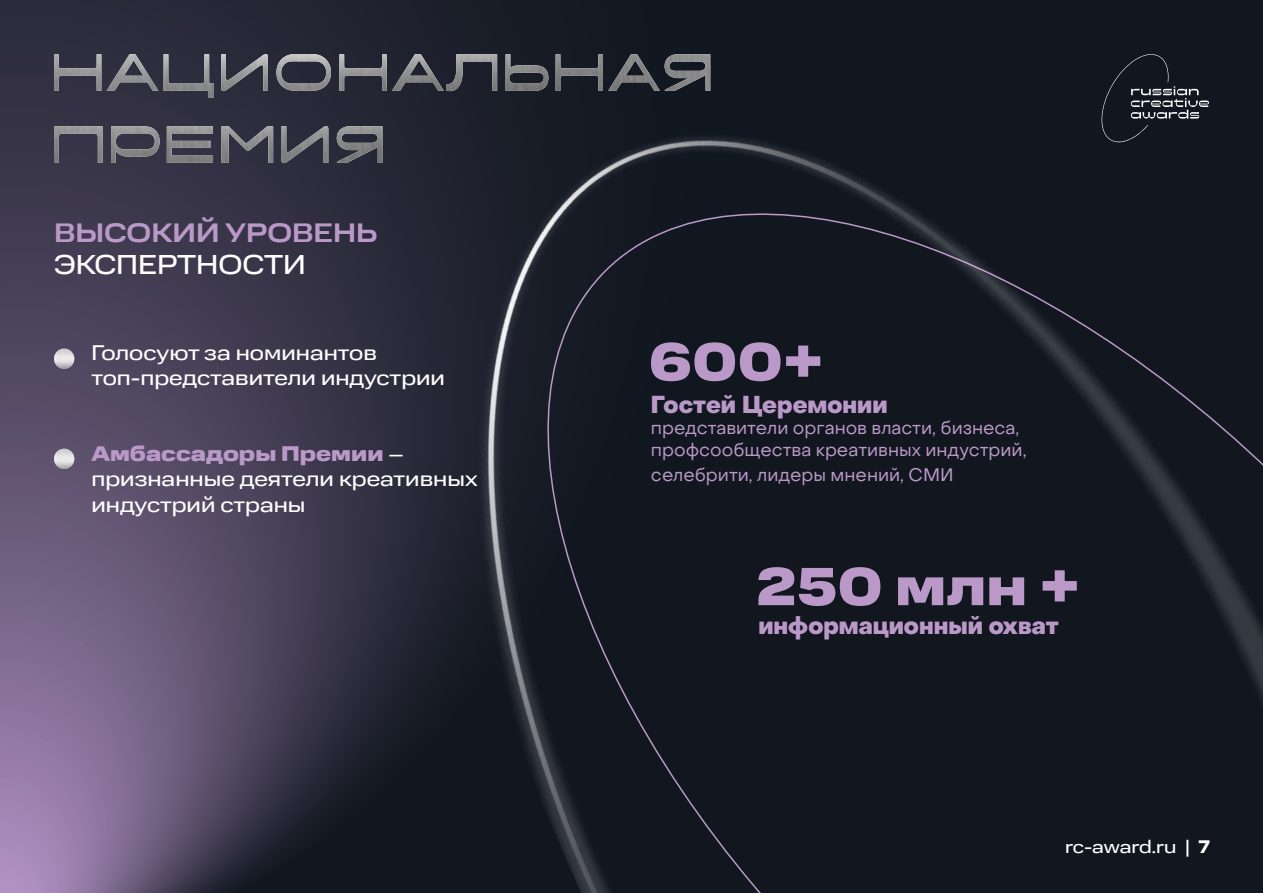
<style>
.page{position:relative;width:1263px;height:893px;background:#fff}
.page>*{position:absolute;margin:0;border:0;box-sizing:border-box;transform-origin:0 0}
.t1{font:500 27px "Normalidad Wide";color:#ba99c8}
.t2{font:27px "Normalidad Wide";color:#fff}
.t3{font:800 24px "Object Sans";color:#ba99c8}
.t4{font:21px/25.2px "Normalidad Wide";color:#fff}
.t5{font:18px/21.6px "Object Sans";color:#ba99c8}
.t6{font:18px "Normalidad Wide";letter-spacing:-.005em;color:#fff}
.s1{font-weight:900;color:#ba99c8}
.s2{font-weight:700}
</style>
<div class="page">
<svg style="left:0;top:0;width:297px;height:893px;background:#544a64"></svg>
<img style="left:54px;top:349px;width:20px;height:20px;border-radius:10px">
<img style="left:297px;top:0;width:966px;height:893px">
<img style="left:54px;top:449px;width:20px;height:20px;border-radius:10px">
<img style="left:54px;top:126px;width:328px;height:37px">
<svg style="left:54px;top:54px;width:656px;height:44px;background:#383945"></svg>
<img style="left:107px;top:54px;width:571px;height:37px">
<svg style="left:1101px;top:53px;width:108px;height:92px;background:#22262f"></svg>
<p class="t1" style="left:54px;top:213px;width:325px">ВЫСОКИЙ УРОВЕНЬ</p>
<p class="t2" style="left:54px;top:246px;width:253px">ЭКСПЕРТНОСТИ</p>
<p class="t4" style="left:91px;top:339px;width:355px">Голосуют за номинантов топ-представители индустрии</p>
<p class="t4" style="left:91px;top:440px;width:388px"><span class="s1">Амбассадоры Премии</span> – признанные деятели креативных индустрий страны</p>
<p class="t3" style="left:651px;top:390px;width:238px">Гостей Церемонии</p>
<p class="t5" style="left:651px;top:417px;width:377px">представители органов власти, бизнеса, профсообщества креативных индустрий,</p>
<p class="t5" style="left:651px;top:464px;width:304px">селебрити, лидеры мнений, СМИ</p>
<p class="t3" style="left:758px;top:611px;width:302px">информационный охват</p>
<p class="t6" style="left:1065px;top:833px;width:147px">rc-award.ru | <span class="s2">7</span></p>
</div>
